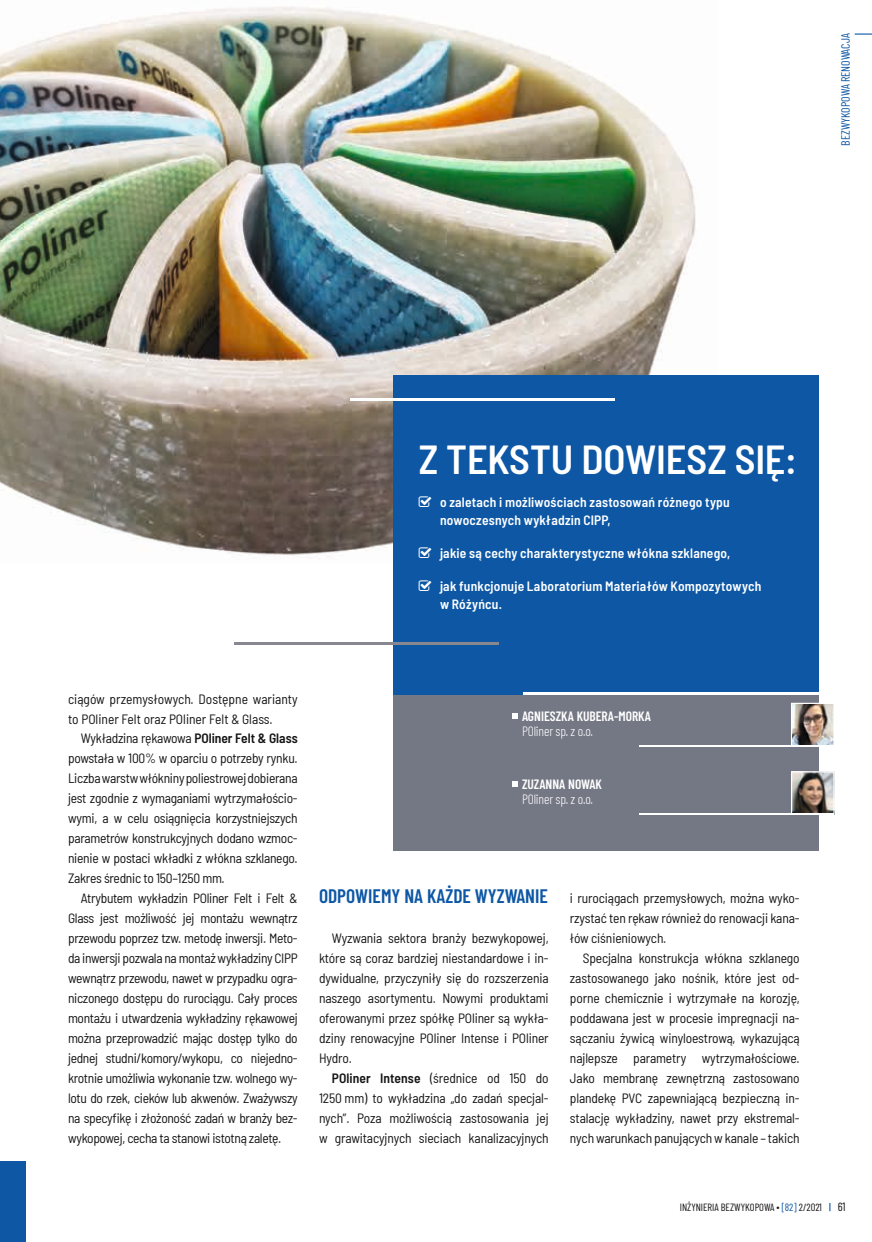
<style>
.page{position:relative;width:872px;height:1242px;background:#fff}
.page>*{position:absolute;margin:0;border:0;box-sizing:border-box;transform-origin:0 0}
.t1{font:600 semi-condensed 40.5px "Barlow";letter-spacing:-.005em;color:#fff}
.t2{font:600 19.5px "Barlow Condensed";color:#0d57a5}
.t3{font:semi-condensed 13.5px/20px "Barlow";letter-spacing:-.01em;color:#131413;text-align:justify}
.t4{font:600 semi-condensed 13.5px/18px "Barlow";letter-spacing:.015em;color:#fff}
.t5{font:600 13.5px "Barlow Condensed";color:#fff}
.t6{font:300 13.5px "Barlow Condensed";letter-spacing:-.01em;color:#fff}
.t7{font:12px "Barlow Condensed";color:#0d57a5}
.t8{font:12px "Barlow Condensed";color:#131413}
.t9{font:10.5px "Barlow Condensed";color:#131413}
.s1{font-weight:600}
.s2{color:#0d57a5}
</style>
<div class="page">
<div style="left:0;top:1161px;width:26px;height:81px;background:#0d57a5"></div>
<svg style="left:854px;top:33px;width:18px;height:2px"></svg>
<img style="left:0;top:7px;width:696px;height:549px">
<div style="left:393px;top:375px;width:425px;height:317px;background:#0d57a5"></div>
<hr style="left:351px;top:398px;width:264px;height:3px;background:#fff">
<hr style="left:234px;top:642px;width:265px;height:3px;background:#88868e">
<div style="left:393px;top:695px;width:425px;height:155px;background:#747784"></div>
<img style="left:793px;top:705px;width:39px;height:39px">
<div style="left:791px;top:703px;width:43px;height:43px;border:1px solid #fff"></div>
<img style="left:793px;top:773px;width:39px;height:40px">
<div style="left:791px;top:771px;width:43px;height:44px;border:1px solid #fff"></div>
<svg style="left:512px;top:713px;width:5px;height:5px"></svg>
<svg style="left:512px;top:781px;width:5px;height:6px"></svg>
<hr style="left:639px;top:745px;width:194px;height:1px;background:#fff">
<hr style="left:639px;top:813px;width:194px;height:2px;background:#fff">
<div style="left:393px;top:675px;width:129px;height:20px;background:#0d57a5"></div>
<p class="t7" style="left:837px;top:146px;width:114px;rotate:-90deg">BEZWYKOPOWA RENOWACJA</p>
<h1 class="t1" style="left:419px;top:430px;width:380px">Z TEKSTU DOWIESZ SIĘ:</h1>
<p class="t4" style="left:440px;top:492px;width:291px">o zaletach i możliwościach zastosowań różnego typu nowoczesnych wykładzin CIPP,</p>
<p class="t4" style="left:440px;top:543px;width:292px">jakie są cechy charakterystyczne włókna szklanego,</p>
<p class="t4" style="left:440px;top:576px;width:323px">jak funkcjonuje Laboratorium Materiałów Kompozytowych w Różyńcu.</p>
<p class="t3" style="left:68px;top:687px;width:231px">ciągów przemysłowych. Dostępne warianty to POliner Felt oraz POliner Felt &amp; Glass.</p>
<p class="t3" style="left:68px;top:727px;width:231px;text-indent:13px">Wykładzina rękawowa <span class="s1">POliner Felt &amp; Glass </span>powstała w 100% w oparciu o potrzeby rynku.<br>Liczba warstw włókniny poliestrowej dobierana jest zgodnie z wymaganiami wytrzymałościo&shy;wymi, a w celu osiągnięcia korzystniejszych parametrów konstrukcyjnych dodano wzmoc&shy;nienie w postaci wkładki z włókna szklanego.<br>Zakres średnic to 150–1250 mm.</p>
<p class="t3" style="left:68px;top:887px;width:231px;text-indent:13px">Atrybutem wykładzin POliner Felt i Felt &amp; Glass jest możliwość jej montażu wewnątrz przewodu poprzez tzw. metodę inwersji. Meto&shy;da inwersji pozwala na montaż wykładziny CIPP wewnątrz przewodu, nawet w przypadku ogra&shy;niczonego dostępu do rurociągu. Cały proces montażu i utwardzenia wykładziny rękawowej można przeprowadzić mając dostęp tylko do jednej studni/komory/wykopu, co niejedno&shy;krotnie umożliwia wykonanie tzw. wolnego wy&shy;lotu do rzek, cieków lub akwenów. Zważywszy na specyfikę i złożoność zadań w branży bez&shy;wykopowej, cecha ta stanowi istotną zaletę.</p>
<h2 class="t2" style="left:319px;top:882px;width:230px">ODPOWIEMY NA KAŻDE WYZWANIE</h2>
<p class="t5" style="left:522px;top:706px;width:130px">AGNIESZKA KUBERA-MORKA</p>
<p class="t6" style="left:522px;top:721px;width:72px">POliner sp. z o.o.</p>
<p class="t5" style="left:522px;top:774px;width:81px">ZUZANNA NOWAK</p>
<p class="t6" style="left:522px;top:789px;width:72px">POliner sp. z o.o.</p>
<p class="t3" style="left:570px;top:887px;width:231px">i rurociągach przemysłowych, można wyko&shy;rzystać ten rękaw również do renowacji kana&shy;łów ciśnieniowych.</p>
<p class="t3" style="left:570px;top:947px;width:231px;text-indent:13px">Specjalna konstrukcja włókna szklanego zastosowanego jako nośnik, które jest od&shy;porne chemicznie i wytrzymałe na korozję, poddawana jest w procesie impregnacji na&shy;sączaniu żywicą winyloestrową, wykazującą najlepsze parametry wytrzymałościowe.<br>Jako membranę zewnętrzną zastosowano plandekę PVC zapewniającą bezpieczną in&shy;stalację wykładziny, nawet przy ekstremal&shy;nych warunkach panujących w kanale – takich</p>
<p class="t3" style="left:319px;top:927px;width:231px;text-indent:13px">Wyzwania sektora branży bezwykopowej, które są coraz bardziej niestandardowe i in&shy;dywidualne, przyczyniły się do rozszerzenia naszego asortymentu. Nowymi produktami oferowanymi przez spółkę POliner są wykła&shy;dziny renowacyjne POliner Intense i POliner Hydro.</p>
<p class="t3" style="left:319px;top:1067px;width:231px;text-indent:13px"><span class="s1">POliner Intense</span> (średnice od 150 do 1250 mm) to wykładzina „do zadań specjal&shy;nych”. Poza możliwością zastosowania jej w grawitacyjnych sieciach kanalizacyjnych</p>
<p class="t9" style="left:680px;top:1199px;width:144px">INŻYNIERIA BEZWYKOPOWA ∙ <span class="s2">[82]</span> 2/2021</p>
<p class="t8" style="left:837px;top:1198px;width:9px">61</p>
</div>
